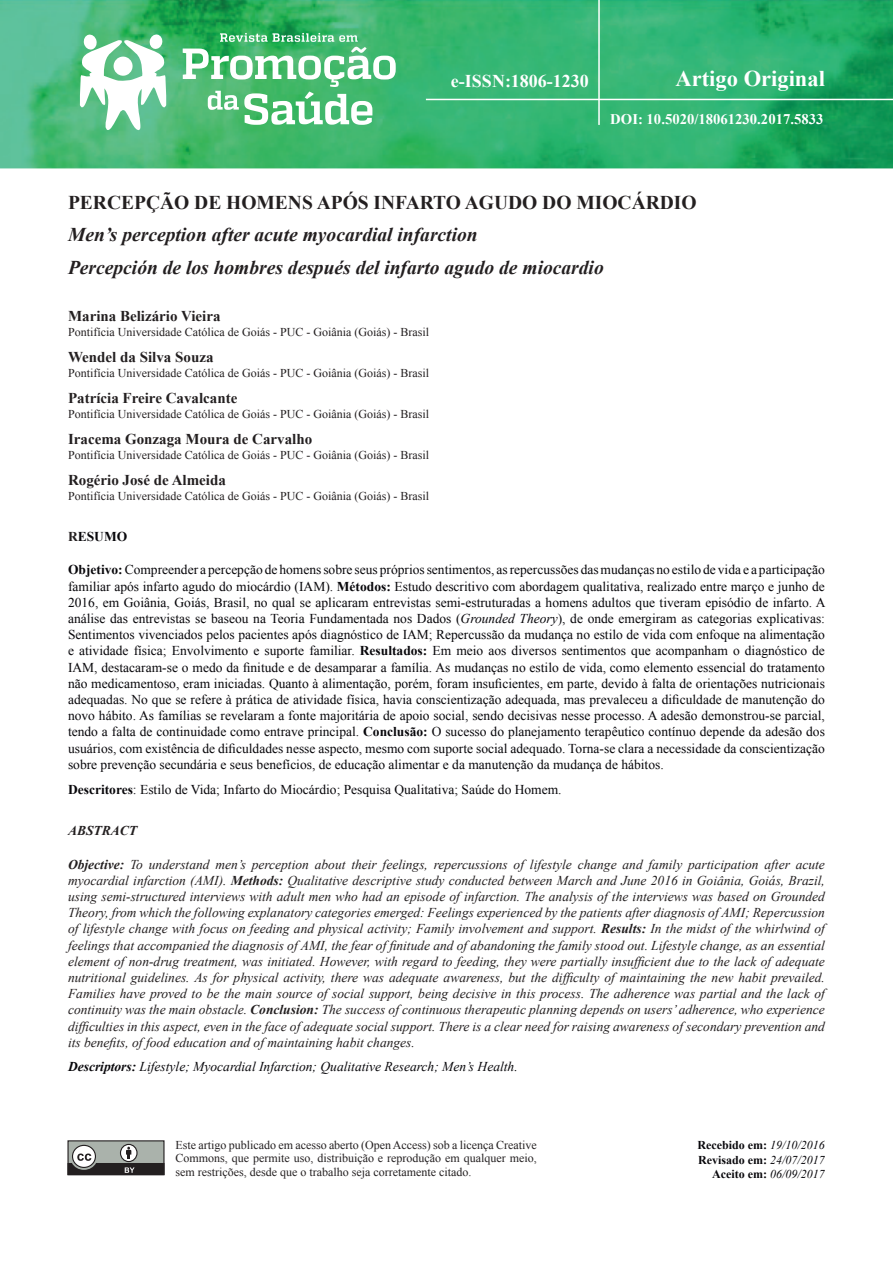
<style>
.page{position:relative;width:893px;height:1263px;background:#fff}
.page>*{position:absolute;margin:0;border:0;box-sizing:border-box;transform-origin:0 0}
.t1{font:700 22.5px "Times New Roman";color:#fff}
.t2{font:italic 700 19.5px/32.2px "Times New Roman";color:#231f20}
.t3{font:700 19.5px "Times New Roman";color:#231f20}
.t4{font:700 18px "Times New Roman";color:#fff}
.t5{font:700 15px "Times New Roman";color:#231f20}
.t6{font:700 14.7px "Times New Roman";color:#fff}
.t7{font:13.5px/16.2px "Times New Roman";color:#08070b;text-align:justify}
.t8{font:italic 13.5px/16.2px "Times New Roman";color:#231f20;text-align:justify}
.t9{font:italic 13.5px "Times New Roman";color:#08070b}
.t10{font:italic 700 13.5px "Times New Roman";color:#231f20}
.t11{font:700 13.5px "Times New Roman";color:#08070b}
.t12{font:12px/13.5px "Times New Roman";color:#231f20;text-align:justify}
.t13{font:700 12px/14.4px "Times New Roman";color:#08070b;text-align:right}
.s1{color:#231f20}
.s2{font-weight:700}
.s3{font-style:italic}
.s4{font-weight:400;font-style:italic}
</style>
<div class="page">
<img style="left:0;top:0;width:893px;height:168px">
<img style="left:649px;top:86px;width:175px;height:11px">
<hr style="left:598px;top:0;width:2px;height:125px;background:#fff">
<hr style="left:426px;top:99px;width:467px;height:1px;background:#fff">
<div style="left:68px;top:1141px;width:96px;height:33px;background:#aab2ab"></div>
<svg style="left:120px;top:1144px;width:17px;height:17px"></svg>
<div style="left:120px;top:1144px;width:18px;height:18px;border:1px solid #231f20;border-radius:50%"></div>
<div style="left:72px;top:1145px;width:24px;height:23px;border:1px solid #231f20;border-radius:50%"></div>
<svg style="left:67px;top:1147px;width:98px;height:28px"></svg>
<svg style="left:80px;top:34px;width:86px;height:99px"></svg>
<svg style="left:183px;top:33px;width:213px;height:92px"></svg>
<h3 class="t4" style="left:451px;top:69px;width:139px">e-ISSN:1806-1230</h3>
<h1 class="t1" style="left:676px;top:62px;width:151px">Artigo Original</h1>
<p class="t6" style="left:610px;top:109px;width:215px">DOI: 10.5020/18061230.2017.5833</p>
<h2 class="t3" style="left:68px;top:189px;width:630px">PERCEPÇÃO DE HOMENS APÓS INFARTO AGUDO DO MIOCÁRDIO</h2>
<h2 class="t2" style="left:68px;top:218px;width:537px">Men’s perception after acute myocardial infarction<br>Percepción de los hombres después del infarto agudo de miocardio</h2>
<p class="t5" style="left:68px;top:306px;width:154px">Marina Belizário Vieira</p>
<p class="t12" style="left:68px;top:325px;width:362px">Pontifícia Universidade Católica de Goiás - PUC - Goiânia (Goiás) - Brasil</p>
<p class="t5" style="left:68px;top:347px;width:147px">Wendel da Silva Souza</p>
<p class="t12" style="left:68px;top:366px;width:362px">Pontifícia Universidade Católica de Goiás - PUC - Goiânia (Goiás) - Brasil</p>
<p class="t5" style="left:68px;top:388px;width:171px">Patrícia Freire Cavalcante</p>
<p class="t12" style="left:68px;top:407px;width:362px">Pontifícia Universidade Católica de Goiás - PUC - Goiânia (Goiás) - Brasil</p>
<p class="t5" style="left:68px;top:429px;width:246px">Iracema Gonzaga Moura de Carvalho</p>
<p class="t12" style="left:68px;top:448px;width:362px">Pontifícia Universidade Católica de Goiás - PUC - Goiânia (Goiás) - Brasil</p>
<p class="t5" style="left:68px;top:470px;width:159px">Rogério José de Almeida</p>
<p class="t12" style="left:68px;top:489px;width:362px">Pontifícia Universidade Católica de Goiás - PUC - Goiânia (Goiás) - Brasil</p>
<p class="t11" style="left:68px;top:527px;width:61px"><span class="s1">R</span>ESUMO</p>
<p class="t7" style="left:68px;top:562px;width:759px"><span class="s2">Objetivo:</span> Compreender a percepção de homens sobre seus próprios sentimentos, as repercussões das mudanças no estilo de vida e a participação familiar após infarto agudo do miocárdio (IAM). <span class="s2">Métodos:</span> Estudo descritivo com abordagem qualitativa, realizado entre março e junho de 2016, em Goiânia, Goiás, Brasil, no qual se aplicaram entrevistas semi-estruturadas a homens adultos que tiveram episódio de infarto. A análise das entrevistas se baseou na Teoria Fundamentada nos Dados (<span class="s3">Grounded Theory</span>), de onde emergiram as categorias explicativas:<br>Sentimentos vivenciados pelos pacientes após diagnóstico de IAM; Repercussão da mudança no estilo de vida com enfoque na alimentação e atividade física; Envolvimento e suporte familiar. <span class="s2">Resultados:</span> Em meio aos diversos sentimentos que acompanham o diagnóstico de IAM, destacaram-se o medo da finitude e de desamparar a família. As mudanças no estilo de vida, como elemento essencial do tratamento não medicamentoso, eram iniciadas. Quanto à alimentação, porém, foram insuficientes, em parte, devido à falta de orientações nutricionais adequadas. No que se refere à prática de atividade física, havia conscientização adequada, mas prevaleceu a dificuldade de manutenção do novo hábito. As famílias se revelaram a fonte majoritária de apoio social, sendo decisivas nesse processo. A adesão demonstrou-se parcial, tendo a falta de continuidade como entrave principal. <span class="s2">Conclusão:</span> O sucesso do planejamento terapêutico contínuo depende da adesão dos usuários, com existência de dificuldades nesse aspecto, mesmo com suporte social adequado. Torna-se clara a necessidade da conscientização sobre prevenção secundária e seus benefícios, de educação alimentar e da manutenção da mudança de hábitos.</p>
<p class="t7" style="left:68px;top:781px;width:495px"><span class="s2">Descritores</span>: Estilo de Vida; Infarto do Miocárdio; Pesquisa Qualitativa; Saúde do Homem.</p>
<p class="t10" style="left:68px;top:821px;width:71px">ABSTRACT</p>
<p class="t8" style="left:68px;top:855px;width:758px"><span class="s2">Objective:</span> To understand men’s perception about their feelings, repercussions of lifestyle change and family participation after acute myocardial infarction (AMI). <span class="s2">Methods:</span> Qualitative descriptive study conducted between March and June 2016 in Goiânia, Goiás, Brazil, using semi-structured interviews with adult men who had an episode of infarction. The analysis of the interviews was based on Grounded Theory, from which the following explanatory categories emerged: Feelings experienced by the patients after diagnosis of AMI; Repercussion of lifestyle change with focus on feeding and physical activity; Family involvement and support. <span class="s2">Results:</span> In the midst of the whirlwind of feelings that accompanied the diagnosis of AMI, the fear of finitude and of abandoning the family stood out. Lifestyle change, as an essential element of non-drug treatment, was initiated. However, with regard to feeding, they were partially insufficient due to the lack of adequate nutritional guidelines. As for physical activity, there was adequate awareness, but the difficulty of maintaining the new habit prevailed.<br>Families have proved to be the main source of social support, being decisive in this process. The adherence was partial and the lack of continuity was the main obstacle. <span class="s2">Conclusion:</span> The success of continuous therapeutic planning depends on users’ adherence, who experience difficulties in this aspect, even in the face of adequate social support. There is a clear need for raising awareness of secondary prevention and its benefits, of food education and of maintaining habit changes.</p>
<p class="t9" style="left:68px;top:1058px;width:451px"><span class="s2">Descriptors:</span> Lifestyle; Myocardial Infarction; Qualitative Research; Men’s Health.</p>
<p class="t12" style="left:175px;top:1138px;width:363px">Este artigo publicado em acesso aberto (Open Access) sob a licença Creative Commons, que permite uso, distribuição e reprodução em qualquer meio, sem restrições, desde que o trabalho seja corretamente citado.</p>
<p class="t13" style="left:698px;top:1138px;width:129px">Recebido em: <span class="s4">19/10/2016<br></span>Revisado em: <span class="s4">24/07/2017<br></span>Aceito em: <span class="s4">06/09/2017</span></p>
</div>
